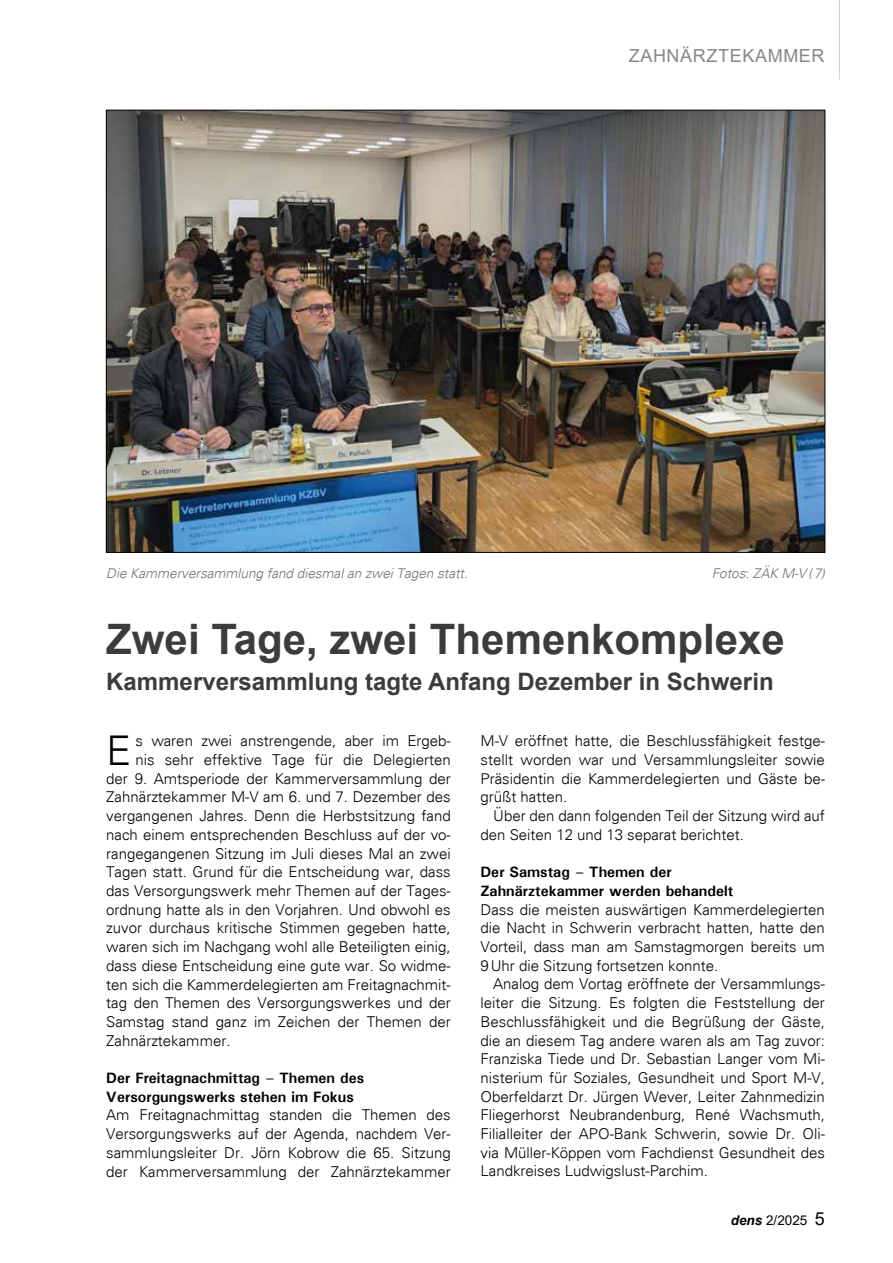
<style>
.page{position:relative;width:893px;height:1263px;background:#fff}
.page>*{position:absolute;margin:0;border:0;box-sizing:border-box;transform-origin:0 0}
.t1{font:700 42px "Arial";color:#3c3c3b}
.t2{font:300 41.1px "Univers";color:#000}
.t3{font:700 24px "Arial";color:#3c3c3b}
.t4{font:18px "Arial";letter-spacing:.035em;color:#878787}
.t5{font:300 15px/18.8px "Univers";color:#000;text-align:justify}
.t6{font:700 15px/18.8px "Univers";color:#000}
.t7{font:italic 300 13.5px "Univers";color:#706f6f}
.t8{font:13.5px "Arial";color:#000}
.s1{font-weight:700;font-style:italic}
.s2{font-size:18px}
</style>
<div class="page">
<hr style="left:839px;top:0;width:1px;height:79px;background:#d2d2d2">
<img style="left:108px;top:112px;width:715px;height:439px">
<p class="t4" style="left:629px;top:43px;width:197px">ZAHNÄRZTEKAMMER</p>
<p class="t7" style="left:106px;top:565px;width:363px">Die Kammerversammlung fand diesmal an zwei Tagen statt.</p>
<p class="t7" style="left:712px;top:565px;width:115px">Fotos: ZÄK M-V (7)</p>
<h1 class="t1" style="left:106px;top:609px;width:680px">Zwei Tage, zwei Themenkomplexe</h1>
<h3 class="t3" style="left:106px;top:664px;width:669px">Kammerversammlung tagte Anfang Dezember in Schwerin</h3>
<h2 class="t2" style="left:106px;top:726px;width:27px">E</h2>
<p class="t5" style="left:135px;top:732px;width:317px">s waren zwei anstrengende, aber im Ergeb-</p>
<p class="t5" style="left:135px;top:750px;width:317px">nis sehr effektive Tage für die Delegierten</p>
<p class="t5" style="left:106px;top:769px;width:346px">der 9. Amtsperiode der Kammerversammlung der</p>
<p class="t5" style="left:106px;top:788px;width:346px">Zahnärztekammer M-V am 6. und 7. Dezember des</p>
<p class="t5" style="left:106px;top:806px;width:346px">vergangenen Jahres. Denn die Herbstsitzung fand</p>
<p class="t5" style="left:106px;top:825px;width:346px">nach einem entsprechenden Beschluss auf der vo-</p>
<p class="t5" style="left:106px;top:844px;width:346px">rangegangenen Sitzung im Juli dieses Mal an zwei</p>
<p class="t5" style="left:106px;top:862px;width:346px">Tagen statt. Grund für die Entscheidung war, dass</p>
<p class="t5" style="left:106px;top:881px;width:346px">das Versorgungswerk mehr Themen auf der Tages-</p>
<p class="t5" style="left:106px;top:900px;width:346px">ordnung hatte als in den Vorjahren. Und obwohl es</p>
<p class="t5" style="left:106px;top:919px;width:346px">zuvor durchaus kritische Stimmen gegeben hatte,</p>
<p class="t5" style="left:106px;top:937px;width:346px">waren sich im Nachgang wohl alle Beteiligten einig,</p>
<p class="t5" style="left:106px;top:956px;width:346px">dass diese Entscheidung eine gute war. So widme-</p>
<p class="t5" style="left:106px;top:975px;width:346px">ten sich die Kammerdelegierten am Freitagnachmit-</p>
<p class="t5" style="left:106px;top:993px;width:346px">tag den Themen des Versorgungswerkes und der</p>
<p class="t5" style="left:106px;top:1012px;width:346px">Samstag stand ganz im Zeichen der Themen der</p>
<p class="t5" style="left:106px;top:1031px;width:126px">Zahnärztekammer.</p>
<p class="t6" style="left:106px;top:1068px;width:259px">Der Freitagnachmittag – Themen des<br>Versorgungswerks stehen im Fokus</p>
<p class="t5" style="left:106px;top:1106px;width:346px">Am Freitagnachmittag standen die Themen des Versorgungswerks auf der Agenda, nachdem Ver&shy;sammlungsleiter Dr. Jörn Kobrow die 65. Sitzung der Kammerversammlung der Zahnärztekammer</p>
<p class="t5" style="left:480px;top:731px;width:346px">M-V eröffnet hatte, die Beschlussfähigkeit festge&shy;stellt worden war und Versammlungsleiter sowie Präsidentin die Kammerdelegierten und Gäste be&shy;grüßt hatten.</p>
<p class="t5" style="left:480px;top:806px;width:346px;text-indent:13px">Über den dann folgenden Teil der Sitzung wird auf den Seiten 12 und 13 separat berichtet.</p>
<p class="t6" style="left:480px;top:862px;width:254px">Der Samstag – Themen der<br>Zahnärztekammer werden behandelt</p>
<p class="t5" style="left:480px;top:900px;width:346px">Dass die meisten auswärtigen Kammerdelegierten die Nacht in Schwerin verbracht hatten, hatte den Vorteil, dass man am Samstagmorgen bereits um 9Uhr die Sitzung fortsetzen konnte.</p>
<p class="t5" style="left:480px;top:975px;width:346px;text-indent:13px">Analog dem Vortag eröffnete der Versammlungs&shy;leiter die Sitzung. Es folgten die Feststellung der Beschlussfähigkeit und die Begrüßung der Gäste, die an diesem Tag andere waren als am Tag zuvor:<br>Franziska Tiede und Dr. Sebastian Langer vom Mi&shy;nisterium für Soziales, Gesundheit und Sport M-V, Oberfeldarzt Dr. Jürgen Wever, Leiter Zahnmedizin Fliegerhorst Neubrandenburg, René Wachsmuth, Filialleiter der APO-Bank Schwerin, sowie Dr. Oli&shy;via Müller-Köppen vom Fachdienst Gesundheit des Landkreises Ludwigslust-Parchim.</p>
<p class="t8" style="left:731px;top:1211px;width:96px"><span class="s1">dens</span> 2/2025 <span class="s2">5</span></p>
</div>
